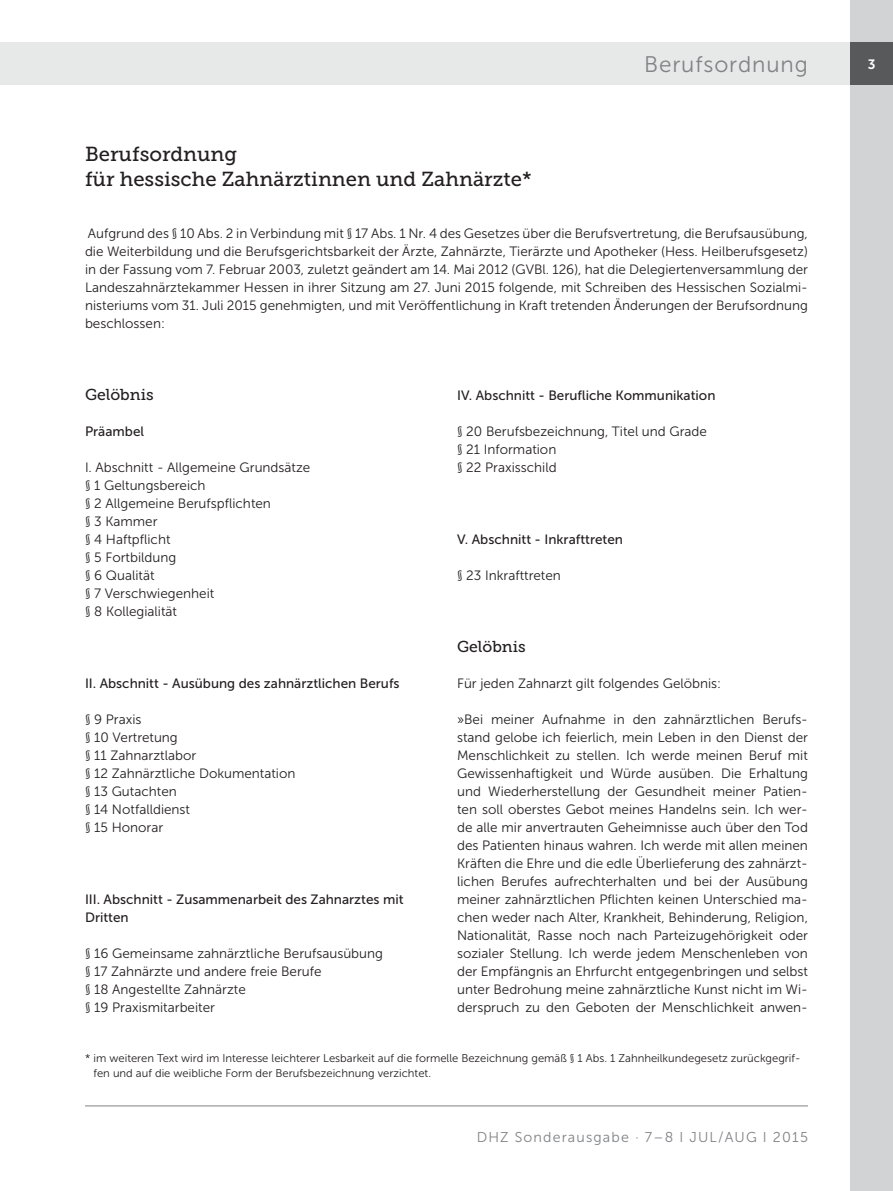
<style>
.page{position:relative;width:893px;height:1191px;background:#fff}
.page>*{position:absolute;margin:0;border:0;box-sizing:border-box;transform-origin:0 0}
.t1{font:22.5px "Museo Sans 300";letter-spacing:.04em;color:#808285}
.t2{font:20.25px/24.3px "Museo Slab 500";color:#231f20}
.t3{font:15.75px "Museo Slab 500";color:#231f20}
.t4{font:14.25px "Museo Sans 300";letter-spacing:.08em;color:#808285}
.t5{font:13.5px/18px "Museo Sans 300";color:#231f20}
.t6{font:13.5px/18px "Museo Sans 500";color:#231f20}
.t7{font:13.5px "Museo Sans 700";color:#fff}
.t8{font:11.25px/15px "Museo Sans 300";color:#231f20}
</style>
<div class="page">
<div style="left:850px;top:0;width:43px;height:1191px;background:#d1d3d4"></div>
<div style="left:0;top:43px;width:850px;height:42px;background:#e7e8e8"></div>
<div style="left:850px;top:43px;width:43px;height:42px;background:#58595b"></div>
<hr style="left:85px;top:1105px;width:723px;height:1px;background:#808285">
<h2 class="t2" style="left:85px;top:142px;width:448px">Berufsordnung<br>für hessische Zahnärztinnen und Zahnärzte*</h2>
<h1 class="t1" style="left:644px;top:52px;width:165px">Berufsordnung</h1>
<p class="t5" style="left:85px;top:224px;width:724px;text-align:justify">Aufgrund des § 10 Abs. 2 in Verbindung mit § 17 Abs. 1 Nr. 4 des Gesetzes über die Berufsvertretung, die Berufsausübung, die Weiterbildung und die Berufsgerichtsbarkeit der Ärzte, Zahnärzte, Tierärzte und Apotheker (Hess. Heilberufsgesetz) in der Fassung vom 7. Februar 2003, zuletzt geändert am 14. Mai 2012 (GVBl. 126), hat die Delegiertenversammlung der Landeszahnärztekammer Hessen in ihrer Sitzung am 27. Juni 2015 folgende, mit Schreiben des Hessischen Sozialmi&shy;nisteriums vom 31. Juli 2015 genehmigten, und mit Veröffentlichung in Kraft tretenden Änderungen der Berufsordnung beschlossen:</p>
<p class="t3" style="left:85px;top:385px;width:70px">Gelöbnis</p>
<p class="t6" style="left:85px;top:422px;width:61px">Präambel</p>
<p class="t5" style="left:85px;top:458px;width:227px">I. Abschnitt - Allgemeine Grundsätze § 1 Geltungsbereich<br>§ 2 Allgemeine Berufspflichten<br>§ 3 Kammer<br>§ 4 Haftpflicht<br>§ 5 Fortbildung<br>§ 6 Qualität<br>§ 7 Verschwiegenheit<br>§ 8 Kollegialität</p>
<p class="t6" style="left:85px;top:674px;width:316px">II. Abschnitt - Ausübung des zahnärztlichen Berufs</p>
<p class="t5" style="left:85px;top:710px;width:212px">§ 9 Praxis<br>§ 10 Vertretung<br>§ 11 Zahnarztlabor<br>§ 12 Zahnärztliche Dokumentation § 13 Gutachten<br>§ 14 Notfalldienst<br>§ 15 Honorar</p>
<p class="t6" style="left:85px;top:890px;width:320px">III. Abschnitt - Zusammenarbeit des Zahnarztes mit<br>Dritten</p>
<p class="t5" style="left:85px;top:944px;width:299px">§ 16 Gemeinsame zahnärztliche Berufsausübung § 17 Zahnärzte und andere freie Berufe<br>§ 18 Angestellte Zahnärzte<br>§ 19 Praxismitarbeiter</p>
<p class="t6" style="left:457px;top:386px;width:260px">IV. Abschnitt - Berufliche Kommunikation</p>
<p class="t5" style="left:457px;top:422px;width:251px">§ 20 Berufsbezeichnung, Titel und Grade § 21 Information<br>§ 22 Praxisschild</p>
<p class="t6" style="left:457px;top:530px;width:167px">V. Abschnitt - Inkrafttreten</p>
<p class="t5" style="left:457px;top:566px;width:105px">§ 23 Inkrafttreten</p>
<p class="t3" style="left:457px;top:637px;width:70px">Gelöbnis</p>
<p class="t5" style="left:457px;top:674px;width:266px">Für jeden Zahnarzt gilt folgendes Gelöbnis:</p>
<p class="t5" style="left:457px;top:710px;width:352px;text-align:justify">»Bei meiner Aufnahme in den zahnärztlichen Berufs&shy;stand gelobe ich feierlich, mein Leben in den Dienst der Menschlichkeit zu stellen. Ich werde meinen Beruf mit Gewissenhaftigkeit und Würde ausüben. Die Erhaltung und Wiederherstellung der Gesundheit meiner Patien&shy;ten soll oberstes Gebot meines Handelns sein. Ich wer&shy;de alle mir anvertrauten Geheimnisse auch über den Tod des Patienten hinaus wahren. Ich werde mit allen meinen Kräften die Ehre und die edle Überlieferung des zahnärzt&shy;lichen Berufes aufrechterhalten und bei der Ausübung meiner zahnärztlichen Pflichten keinen Unterschied ma&shy;chen weder nach Alter, Krankheit, Behinderung, Religion, Nationalität, Rasse noch nach Parteizugehörigkeit oder sozialer Stellung. Ich werde jedem Menschenleben von der Empfängnis an Ehrfurcht entgegenbringen und selbst unter Bedrohung meine zahnärztliche Kunst nicht im Wi&shy;derspruch zu den Geboten der Menschlichkeit anwen-</p>
<p class="t8" style="left:94px;top:1050px;width:709px;text-indent:-9px">* im weiteren Text wird im Interesse leichterer Lesbarkeit auf die formelle Bezeichnung gemäß § 1 Abs. 1 Zahnheilkundegesetz zurückgegrif&shy;fen und auf die weibliche Form der Berufsbezeichnung verzichtet.</p>
<p class="t4" style="left:477px;top:1129px;width:333px">DHZ Sonderausgabe · 7–8 I JUL/AUG I 2015</p>
<p class="t7" style="left:868px;top:57px;width:9px">3</p>
</div>
